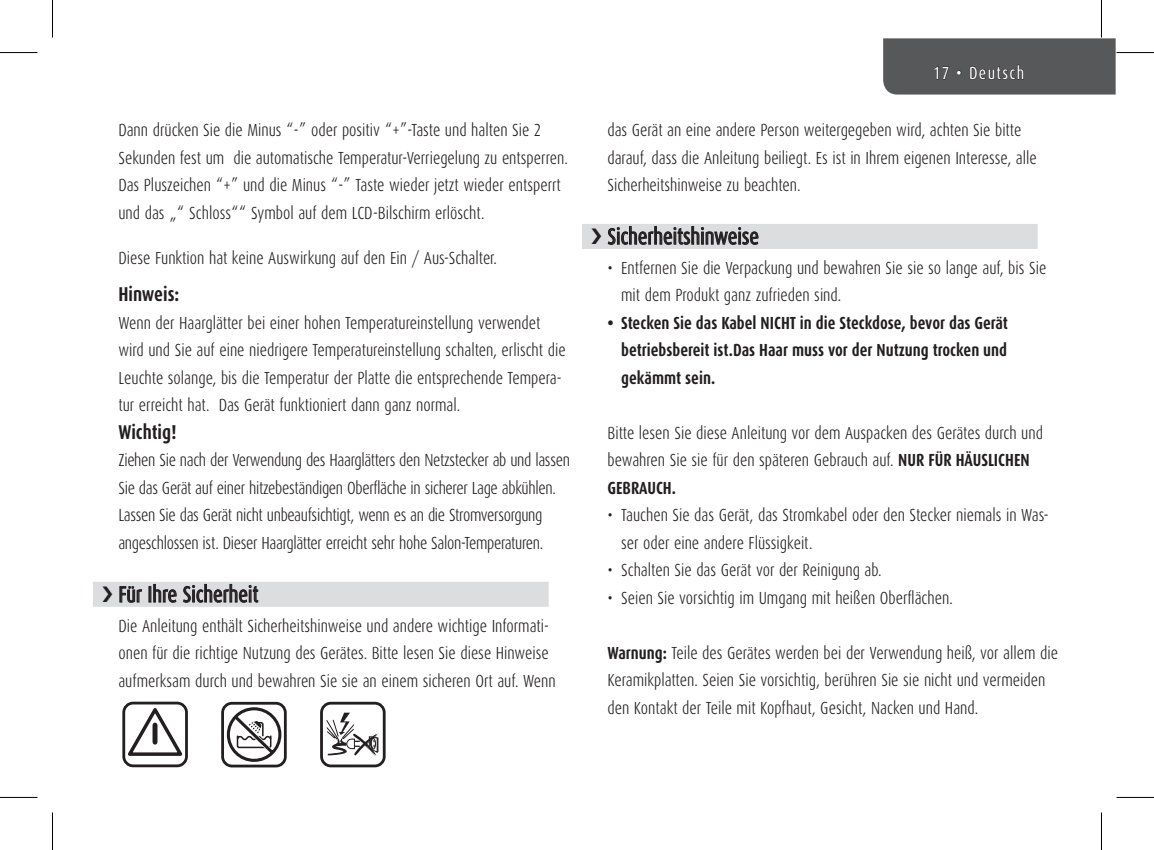
<style>
.page{position:relative;width:1154px;height:850px;background:#fff}
.page>*{position:absolute;margin:0;border:0;box-sizing:border-box;transform-origin:0 0}
.t1{font:22.5px "Dax Condensed";color:#231f20;scale:.94 1}
.t2{font:700 20px "Dax Condensed";color:#231f20;scale:.94 1}
.t3{font:300 17.5px/27.5px "Dax Condensed";color:#231f20;scale:.94 1}
.t4{font:300 17.5px/27.5px "Dax Condensed";letter-spacing:-.02em;color:#231f20;scale:.94 1}
.t5{font:700 17.5px/27.5px "Dax Condensed";color:#231f20;text-align:justify;scale:.94 1}
.t6{font:17.5px "Dax Condensed";letter-spacing:.08em;color:#fff;scale:.94 1}
.s1{font-weight:700}
</style>
<div class="page">
<div style="left:883px;top:38px;width:232px;height:56px;background:#57585a"></div>
<div style="left:93px;top:581px;width:456px;height:25px;background:#dcdddf"></div>
<svg style="left:119px;top:586px;width:23px;height:16px"></svg>
<svg style="left:149px;top:583px;width:28px;height:19px"></svg>
<svg style="left:183px;top:583px;width:75px;height:19px"></svg>
<div style="left:582px;top:224px;width:456px;height:25px;background:#dcdddf"></div>
<svg style="left:608px;top:226px;width:150px;height:19px"></svg>
<div style="left:221px;top:701px;width:66px;height:66px;border:3px solid #231f20;border-radius:9px"></div>
<svg style="left:225px;top:705px;width:58px;height:58px"></svg>
<div style="left:122px;top:701px;width:66px;height:65px;border:3px solid #231f20;border-radius:9px"></div>
<svg style="left:124px;top:702px;width:61px;height:56px"></svg>
<svg style="left:326px;top:712px;width:52px;height:43px"></svg>
<div style="left:320px;top:701px;width:66px;height:66px;border:3px solid #231f20;border-radius:9px"></div>
<hr style="left:0;top:52px;width:38px;height:1px;background:#000">
<hr style="left:1116px;top:52px;width:38px;height:1px;background:#000">
<hr style="left:0;top:796px;width:38px;height:1px;background:#000">
<hr style="left:1116px;top:796px;width:38px;height:1px;background:#000">
<hr style="left:52px;top:0;width:1px;height:38px;background:#000">
<hr style="left:52px;top:812px;width:1px;height:37px;background:#000">
<hr style="left:1101px;top:0;width:1px;height:38px;background:#000">
<hr style="left:1101px;top:812px;width:1px;height:37px;background:#000">
<p class="t3" style="left:118px;top:116px;width:480px">Dann drücken Sie die Minus “-” oder positiv “+”-Taste und halten Sie 2<br>Sekunden fest um die automatische Temperatur-Verriegelung zu entsperren.<br>Das Pluszeichen “+” und die Minus “-” Taste wieder jetzt wieder entsperrt und das „“ Schloss““ Symbol auf dem LCD-Bilschirm erlöscht.</p>
<p class="t3" style="left:118px;top:244px;width:404px">Diese Funktion hat keine Auswirkung auf den Ein / Aus-Schalter.</p>
<p class="t2" style="left:118px;top:283px;width:66px">Hinweis:</p>
<p class="t3" style="left:118px;top:309px;width:477px">Wenn der Haarglätter bei einer hohen Temperatureinstellung verwendet wird und Sie auf eine niedrigere Temperatureinstellung schalten, erlischt die Leuchte solange, bis die Temperatur der Platte die entsprechende Tempera&shy;tur erreicht hat. Das Gerät funktioniert dann ganz normal.</p>
<p class="t2" style="left:118px;top:420px;width:63px">Wichtig!</p>
<p class="t4" style="left:118px;top:446px;width:482px">Ziehen Sie nach der Verwendung des Haarglätters den Netzstecker ab und lassen Sie das Gerät auf einer hitzebeständigen Oberfläche in sicherer Lage abkühlen.<br>Lassen Sie das Gerät nicht unbeaufsichtigt, wenn es an die Stromversorgung angeschlossen ist. Dieser Haarglätter erreicht sehr hohe Salon-Temperaturen.</p>
<p class="t1" style="left:118px;top:584px;width:150px">Für Ihre Sicherheit</p>
<p class="t3" style="left:118px;top:611px;width:467px">Die Anleitung enthält Sicherheitshinweise und andere wichtige Informati&shy;onen für die richtige Nutzung des Gerätes. Bitte lesen Sie diese Hinweise aufmerksam durch und bewahren Sie sie an einem sicheren Ort auf. Wenn</p>
<p class="t6" style="left:933px;top:65px;width:98px">17 • Deutsch</p>
<p class="t3" style="left:607px;top:116px;width:458px">das Gerät an eine andere Person weitergegeben wird, achten Sie bitte darauf, dass die Anleitung beiliegt. Es ist in Ihrem eigenen Interesse, alle<br>Sicherheitshinweise zu beachten.</p>
<p class="t1" style="left:607px;top:226px;width:163px">Sicherheitshinweise</p>
<p class="t3" style="left:621px;top:254px;width:454px;text-indent:-14px">• Entfernen Sie die Verpackung und bewahren Sie sie so lange auf, bis Sie mit dem Produkt ganz zufrieden sind.</p>
<p class="t5" style="left:621px;top:309px;width:413px;text-indent:-14px">• Stecken Sie das Kabel NICHT in die Steckdose, bevor das Gerät betriebsbereit ist.Das Haar muss vor der Nutzung trocken und gekämmt sein.</p>
<p class="t3" style="left:607px;top:419px;width:465px">Bitte lesen Sie diese Anleitung vor dem Auspacken des Gerätes durch und bewahren Sie sie für den späteren Gebrauch auf. <span class="s1">NUR FÜR HÄUSLICHEN<br>GEBRAUCH.</span></p>
<p class="t3" style="left:621px;top:501px;width:456px;text-indent:-14px">• Tauchen Sie das Gerät, das Stromkabel oder den Stecker niemals in Was&shy;ser oder eine andere Flüssigkeit.</p>
<p class="t3" style="left:607px;top:556px;width:293px">• Schalten Sie das Gerät vor der Reinigung ab.</p>
<p class="t3" style="left:607px;top:584px;width:369px">• Seien Sie vorsichtig im Umgang mit heißen Oberflächen.</p>
<p class="t3" style="left:607px;top:639px;width:481px"><span class="s1">Warnung:</span> Teile des Gerätes werden bei der Verwendung heiß, vor allem die<br>Keramikplatten. Seien Sie vorsichtig, berühren Sie sie nicht und vermeiden den Kontakt der Teile mit Kopfhaut, Gesicht, Nacken und Hand.</p>
</div>
